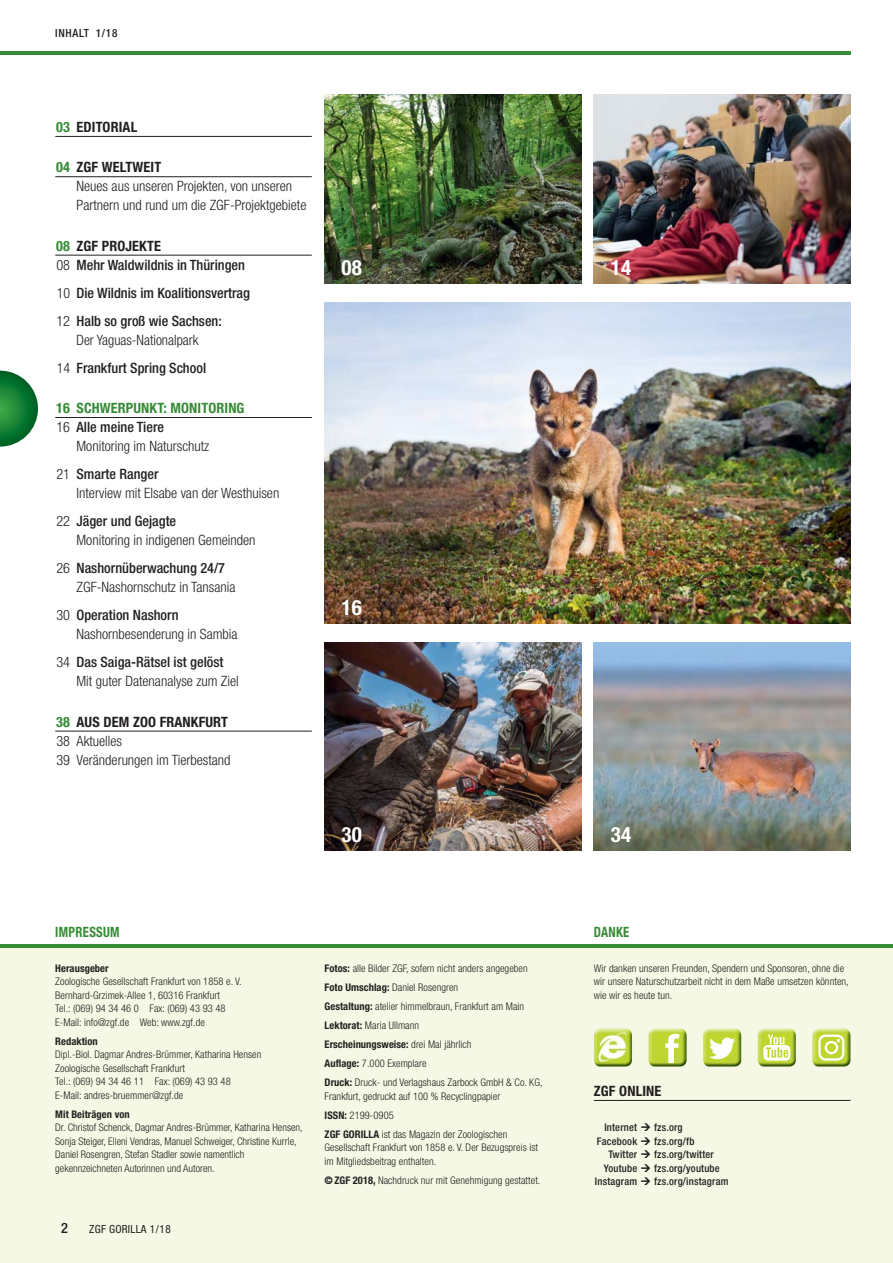
<style>
.page{position:relative;width:893px;height:1263px;background:#fff}
.page>*{position:absolute;margin:0;border:0;box-sizing:border-box;transform-origin:0 0}
.t1{font:700 condensed 21px "Helvetica Neue LT";color:#fff}
.t2{font:300 condensed 14.25px/19px "Helvetica Neue LT";color:#231f20}
.t3{font:500 condensed 14.25px/19px "Helvetica Neue LT";color:#231f20}
.t4{font:700 condensed 14.25px "Helvetica Neue LT";letter-spacing:.01em;color:#368b35}
.t5{font:700 condensed 14.25px "Helvetica Neue LT";letter-spacing:.01em;color:#231f20}
.t6{font:700 condensed 14.25px "Helvetica Neue LT";letter-spacing:.01em;color:#368b35;scale:.89 1}
.t7{font:condensed 11.25px "Helvetica Neue LT";letter-spacing:.02em;color:#231f20}
.t8{font:500 condensed 11.25px "Helvetica Neue LT";letter-spacing:.06em;color:#231f20}
.t9{font:300 condensed 10.5px/13.5px "Helvetica Neue LT";letter-spacing:.005em;color:#231f20}
.t10{font:500 condensed 10.5px "Helvetica Neue LT";letter-spacing:.02em;color:#231f20}
.t11{font:700 condensed 10.5px "Helvetica Neue LT";letter-spacing:.005em;color:#231f20}
.s1{color:#368b35}
.s2{font-weight:700;color:#368b35}
.s3{font-weight:700}
.s4{font-weight:300}
.s5{font-weight:500}
</style>
<div class="page">
<div style="left:0;top:945px;width:893px;height:318px;background:#f4f8e4"></div>
<hr style="left:0;top:51px;width:850px;height:3px;background:#368b35">
<hr style="left:0;top:945px;width:893px;height:3px;background:#368b35">
<img style="left:325px;top:302px;width:525px;height:321px">
<img style="left:325px;top:642px;width:256px;height:208px">
<img style="left:594px;top:642px;width:256px;height:208px">
<img style="left:325px;top:94px;width:256px;height:189px">
<img style="left:594px;top:94px;width:256px;height:190px">
<svg style="left:0;top:371px;width:38px;height:76px"></svg>
<hr style="left:594px;top:1100px;width:256px;height:1px;background:#231f20">
<hr style="left:55px;top:136px;width:257px;height:1px;background:#231f20">
<hr style="left:55px;top:176px;width:257px;height:1px;background:#231f20">
<hr style="left:55px;top:255px;width:257px;height:1px;background:#231f20">
<hr style="left:55px;top:417px;width:257px;height:1px;background:#231f20">
<hr style="left:55px;top:731px;width:257px;height:1px;background:#231f20">
<img style="left:648px;top:1029px;width:39px;height:37px">
<svg style="left:653px;top:1033px;width:29px;height:34px"></svg>
<img style="left:599px;top:1028px;width:29px;height:1px">
<svg style="left:598px;top:1066px;width:29px;height:1px"></svg>
<img style="left:594px;top:1029px;width:38px;height:37px">
<img style="left:597px;top:1031px;width:31px;height:32px">
<img style="left:763px;top:1028px;width:29px;height:1px">
<img style="left:758px;top:1029px;width:38px;height:37px">
<svg style="left:762px;top:1034px;width:29px;height:33px"></svg>
<img style="left:707px;top:1066px;width:30px;height:1px">
<img style="left:703px;top:1029px;width:38px;height:37px">
<svg style="left:703px;top:1028px;width:32px;height:31px"></svg>
<svg style="left:817px;top:1066px;width:29px;height:1px"></svg>
<img style="left:812px;top:1029px;width:38px;height:37px">
<svg style="left:816px;top:1028px;width:28px;height:32px"></svg>
<p class="t8" style="left:55px;top:29px;width:64px">INHALT 1/18</p>
<h2 class="t5" style="left:56px;top:122px;width:83px"><span class="s1">03</span> EDITORIAL</h2>
<h2 class="t2" style="left:77px;top:159px;width:231px;text-indent:-20px"><span class="s2">04</span> <span class="s3">ZGF WELTWEIT<br></span>Neues aus unseren Projekten, von unseren<br>Partnern und rund um die ZGF-Projektgebiete</h2>
<h2 class="t3" style="left:56px;top:238px;width:190px"><span class="s2">08</span> <span class="s3">ZGF PROJEKTE<br></span><span class="s4">08</span> Mehr Waldwildnis in Thüringen</h2>
<h2 class="t3" style="left:56px;top:280px;width:195px;line-height:28px"><span class="s4">10</span> Die Wildnis im Koalitionsvertrag<br><span class="s4">12</span> Halb so groß wie Sachsen:</h2>
<h2 class="t2" style="left:57px;top:327px;width:151px;line-height:28px;text-indent:20px">Der Yaguas-Nationalpark<br>14 <span class="s5">Frankfurt Spring School</span></h2>
<h2 class="t4" style="left:56px;top:403px;width:190px">16 SCHWERPUNKT: MONITORING</h2>
<h2 class="t3" style="left:56px;top:419px;width:109px"><span class="s4">16</span> Alle meine Tiere</h2>
<h2 class="t2" style="left:77px;top:438px;width:134px">Monitoring im Naturschutz</h2>
<h2 class="t2" style="left:77px;top:466px;width:204px;text-indent:-20px">21 <span class="s5">Smarte Ranger<br></span>Interview mit Elsabe van der Westhuisen</h2>
<h2 class="t2" style="left:77px;top:513px;width:181px;text-indent:-20px">22 <span class="s5">Jäger und Gejagte<br></span>Monitoring in indigenen Gemeinden</h2>
<h2 class="t2" style="left:77px;top:560px;width:161px;text-indent:-20px">26 <span class="s5">Nashornüberwachung 24/7<br></span>ZGF-Nashornschutz in Tansania</h2>
<h2 class="t2" style="left:77px;top:607px;width:163px;text-indent:-20px">30 <span class="s5">Operation Nashorn<br></span>Nashornbesenderung in Sambia</h2>
<h2 class="t2" style="left:77px;top:654px;width:164px;text-indent:-20px">34 <span class="s5">Das Saiga-Rätsel ist gelöst<br></span>Mit guter Datenanalyse zum Ziel</h2>
<h2 class="t2" style="left:56px;top:714px;width:176px"><span class="s2">38</span> <span class="s3">AUS DEM ZOO FRANKFURT<br></span>38 Aktuelles<br>39 Veränderungen im Tierbestand</h2>
<h1 class="t1" style="left:342px;top:260px;width:22px">08</h1>
<h1 class="t1" style="left:342px;top:600px;width:22px">16</h1>
<h1 class="t1" style="left:611px;top:260px;width:22px">14</h1>
<h1 class="t1" style="left:342px;top:827px;width:22px">30</h1>
<h1 class="t1" style="left:611px;top:827px;width:22px">34</h1>
<h2 class="t6" style="left:55px;top:927px;width:74px">IMPRESSUM</h2>
<h2 class="t6" style="left:594px;top:927px;width:41px">DANKE</h2>
<p class="t9" style="left:594px;top:963px;width:256px">Wir danken unseren Freunden, Spendern und Sponsoren, ohne die wir unsere Naturschutzarbeit nicht in dem Maße um setzen könnten, wie wir es heute tun.</p>
<p class="t9" style="left:325px;top:960px;width:219px;line-height:19px"><span class="s3">Fotos:</span> alle Bilder ZGF, sofern nicht anders angegeben <span class="s3">Foto Umschlag:</span> Daniel Rosengren<br><span class="s3">Gestaltung:</span> atelier himmelbraun, Frankfurt am Main <span class="s3">Lektorat:</span> Maria Ullmann<br><span class="s3">Erscheinungsweise:</span> drei Mal jährlich<br><span class="s3">Auflage:</span> 7.000 Exemplare<br><span class="s3">Druck:</span> Druck- und Verlagshaus Zarbock GmbH &amp; Co. KG,</p>
<p class="t9" style="left:325px;top:1087px;width:184px;line-height:19px">Frankfurt, gedruckt auf 100 % Recyclingpapier<br><span class="s3">ISSN:</span> 2199-0905<br><span class="s3">ZGF GORILLA</span> ist das Magazin der Zoologischen</p>
<p class="t9" style="left:325px;top:1142px;width:215px">Gesellschaft Frankfurt von 1858 e. V. Der Bezugspreis ist im Mitgliedsbeitrag enthalten.</p>
<p class="t9" style="left:325px;top:1174px;width:217px"><span class="s3">© ZGF 2018,</span> Nachdruck nur mit Genehmigung gestattet.</p>
<p class="t11" style="left:55px;top:964px;width:55px">Herausgeber</p>
<p class="t9" style="left:55px;top:976px;width:188px">Zoologische Gesellschaft Frankfurt von 1858 e. V.<br>Bernhard-Grzimek-Allee 1, 60316 Frankfurt<br>Tel.: (069) 94 34 46 0 Fax: (069) 43 93 48<br>E-Mail: info@zgf.de Web: www.zgf.de</p>
<p class="t11" style="left:55px;top:1037px;width:44px">Redaktion</p>
<p class="t9" style="left:55px;top:1049px;width:208px">Dipl.-Biol. Dagmar Andres-Brümmer, Katharina Hensen Zoologische Gesellschaft Frankfurt<br>Tel.: (069) 94 34 46 11 Fax: (069) 43 93 48<br>E-Mail: andres-bruemmer@zgf.de</p>
<p class="t11" style="left:55px;top:1110px;width:76px">Mit Beiträgen von</p>
<p class="t9" style="left:55px;top:1122px;width:249px">Dr. Christof Schenck, Dagmar Andres-Brümmer, Katharina Hensen, Sonja Steiger, Elleni Vendras, Manuel Schweiger, Christine Kurrle, Daniel Rosengren, Stefan Stadler sowie namentlich gekennzeichneten Autorinnen und Autoren.</p>
<h2 class="t5" style="left:594px;top:1086px;width:69px">ZGF ONLINE</h2>
<p class="t10" style="left:604px;top:1124px;width:34px">Internet</p>
<p class="t10" style="left:654px;top:1124px;width:30px">fzs.org</p>
<p class="t10" style="left:597px;top:1137px;width:42px">Facebook</p>
<p class="t10" style="left:654px;top:1137px;width:42px">fzs.org/fb</p>
<p class="t10" style="left:608px;top:1151px;width:30px">Twitter</p>
<p class="t10" style="left:654px;top:1151px;width:61px">fzs.org/twitter</p>
<p class="t10" style="left:604px;top:1164px;width:35px">Youtube</p>
<p class="t10" style="left:654px;top:1164px;width:67px">fzs.org/youtube</p>
<p class="t10" style="left:595px;top:1178px;width:44px">Instagram</p>
<p class="t10" style="left:654px;top:1178px;width:76px">fzs.org/instagram</p>
<h2 class="t3" style="left:61px;top:1220px;width:8px">2</h2>
<p class="t7" style="left:89px;top:1225px;width:83px">ZGF GORILLA 1/18</p>
</div>
